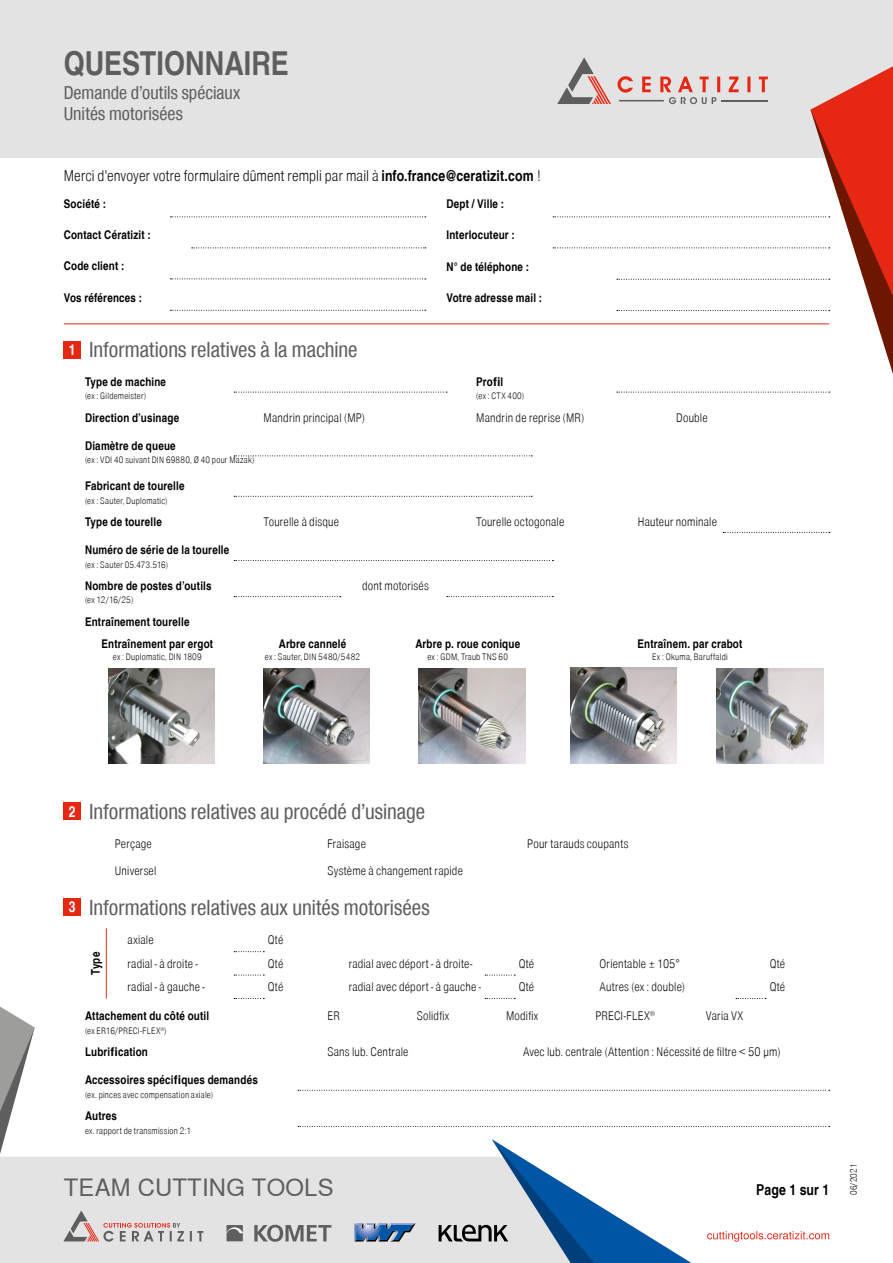
<style>
.page{position:relative;width:893px;height:1263px;background:#fff}
.page>*{position:absolute;margin:0;border:0;box-sizing:border-box;transform-origin:0 0}
.t1{font:700 33px "Nimbus Sans WNT Global Cond";color:#5f5e5e}
.t2{font:23.85px "Nimbus Sans WNT Global";letter-spacing:.01em;color:#5f5e5e}
.t3{font:21px "Nimbus Sans WNT Global Cond";color:#5f5e5e}
.t4{font:18px/21.6px "Nimbus Sans WNT Global Cond";color:#5f5e5e}
.t5{font:300 15px "Nimbus Sans WNT Global Cond";letter-spacing:.005em;color:#000}
.t6{font:700 15px "Nimbus Sans WNT Global Cond";letter-spacing:.005em;color:#000}
.t7{font:300 12px "Nimbus Sans WNT Global Cond";letter-spacing:.015em;color:#000}
.t8{font:700 12px "Nimbus Sans WNT Global Cond";letter-spacing:.015em;color:#000}
.t9{font:300 9px "Nimbus Sans WNT Global Cond";letter-spacing:.025em;color:#000}
.s1{font-weight:700}
.s2{font-weight:700;font-size:15px;color:#fff}
</style>
<div class="page">
<div style="left:0;top:0;width:893px;height:157px;background:#e3e3e3"></div>
<div style="left:0;top:1157px;width:439px;height:106px;background:#e3e3e3"></div>
<svg style="left:63px;top:1210px;width:140px;height:31px"></svg>
<svg style="left:254px;top:1225px;width:77px;height:17px"></svg>
<svg style="left:226px;top:1225px;width:17px;height:16px"></svg>
<svg style="left:354px;top:1223px;width:62px;height:18px"></svg>
<svg style="left:0;top:1006px;width:35px;height:148px"></svg>
<svg style="left:707px;top:1231px;width:122px;height:11px"></svg>
<svg style="left:439px;top:1139px;width:252px;height:124px"></svg>
<hr style="left:64px;top:324px;width:765px;height:1px;background:#e52713">
<svg style="left:298px;top:1126px;width:532px;height:1px"></svg>
<svg style="left:298px;top:1090px;width:532px;height:1px"></svg>
<svg style="left:736px;top:998px;width:30px;height:1px"></svg>
<svg style="left:485px;top:975px;width:30px;height:1px"></svg>
<svg style="left:485px;top:998px;width:30px;height:1px"></svg>
<svg style="left:234px;top:951px;width:30px;height:1px"></svg>
<svg style="left:234px;top:975px;width:30px;height:1px"></svg>
<svg style="left:234px;top:998px;width:30px;height:1px"></svg>
<svg style="left:106px;top:928px;width:1px;height:70px"></svg>
<img style="left:108px;top:668px;width:107px;height:95px">
<img style="left:264px;top:668px;width:106px;height:95px">
<img style="left:419px;top:668px;width:106px;height:95px">
<img style="left:570px;top:668px;width:107px;height:95px">
<img style="left:717px;top:668px;width:106px;height:96px">
<svg style="left:234px;top:596px;width:107px;height:1px"></svg>
<svg style="left:447px;top:596px;width:106px;height:1px"></svg>
<svg style="left:234px;top:560px;width:319px;height:1px"></svg>
<svg style="left:234px;top:496px;width:298px;height:1px"></svg>
<svg style="left:234px;top:455px;width:298px;height:1px"></svg>
<svg style="left:234px;top:392px;width:213px;height:1px"></svg>
<svg style="left:617px;top:392px;width:213px;height:1px"></svg>
<svg style="left:553px;top:57px;width:340px;height:317px"></svg>
<svg style="left:170px;top:310px;width:256px;height:1px"></svg>
<svg style="left:170px;top:279px;width:256px;height:1px"></svg>
<svg style="left:192px;top:247px;width:234px;height:1px"></svg>
<svg style="left:170px;top:216px;width:256px;height:1px"></svg>
<div style="left:64px;top:803px;width:17px;height:17px;background:#e52713"></div>
<div style="left:64px;top:341px;width:17px;height:17px;background:#e52713"></div>
<div style="left:64px;top:898px;width:17px;height:17px;background:#e52713"></div>
<svg style="left:723px;top:532px;width:107px;height:1px"></svg>
<h1 class="t1" style="left:64px;top:44px;width:227px">QUESTIONNAIRE</h1>
<h3 class="t4" style="left:64px;top:82px;width:178px">Demande d’outils spéciaux<br>Unités motorisées</h3>
<p class="t5" style="left:64px;top:167px;width:478px">Merci d'envoyer votre formulaire dûment rempli par mail à <span class="s1">info.france@ceratizit.com</span> !</p>
<p class="t8" style="left:64px;top:197px;width:44px">Société :</p>
<p class="t8" style="left:446px;top:197px;width:59px">Dept / Ville :</p>
<p class="t8" style="left:64px;top:228px;width:89px">Contact Cératizit :</p>
<p class="t8" style="left:446px;top:228px;width:70px">Interlocuteur :</p>
<p class="t8" style="left:64px;top:259px;width:62px">Code client :</p>
<p class="t8" style="left:446px;top:260px;width:84px">N° de téléphone :</p>
<p class="t8" style="left:64px;top:291px;width:80px">Vos références :</p>
<p class="t8" style="left:446px;top:291px;width:97px">Votre adresse mail :</p>
<h3 class="t3" style="left:69px;top:338px;width:290px"><span class="s2">1</span> Informations relatives à la machine</h3>
<p class="t8" style="left:85px;top:375px;width:83px">Type de machine</p>
<p class="t8" style="left:476px;top:375px;width:29px">Profil</p>
<p class="t9" style="left:85px;top:390px;width:63px">(ex : Gildemeister)</p>
<p class="t9" style="left:476px;top:390px;width:49px">(ex : CTX 400)</p>
<p class="t8" style="left:85px;top:411px;width:96px">Direction d’usinage</p>
<p class="t7" style="left:264px;top:411px;width:103px">Mandrin principal (MP)</p>
<p class="t7" style="left:476px;top:411px;width:109px">Mandrin de reprise (MR)</p>
<p class="t7" style="left:676px;top:411px;width:33px">Double</p>
<p class="t8" style="left:85px;top:438px;width:92px">Diamètre de queue</p>
<p class="t9" style="left:85px;top:455px;width:171px">(ex : VDI 40 suivant DIN 69880, Ø 40 pour Mazak)</p>
<p class="t8" style="left:85px;top:479px;width:101px">Fabricant de tourelle</p>
<p class="t9" style="left:85px;top:495px;width:84px">(ex : Sauter, Duplomatic)</p>
<p class="t8" style="left:85px;top:515px;width:78px">Type de tourelle</p>
<p class="t7" style="left:264px;top:515px;width:77px">Tourelle à disque</p>
<p class="t7" style="left:476px;top:515px;width:90px">Tourelle octogonale</p>
<p class="t7" style="left:638px;top:515px;width:81px">Hauteur nominale</p>
<p class="t8" style="left:85px;top:543px;width:146px">Numéro de série de la tourelle</p>
<p class="t9" style="left:85px;top:559px;width:85px">(ex : Sauter 05.473.516)</p>
<p class="t8" style="left:85px;top:579px;width:128px">Nombre de postes d’outils</p>
<p class="t7" style="left:362px;top:579px;width:68px">dont motorisés</p>
<p class="t9" style="left:85px;top:595px;width:50px">(ex 12/16/25)</p>
<p class="t8" style="left:85px;top:615px;width:106px">Entraînement tourelle</p>
<p class="t8" style="left:102px;top:636px;width:113px">Entraînement par ergot</p>
<p class="t8" style="left:279px;top:636px;width:69px">Arbre cannelé</p>
<p class="t8" style="left:415px;top:636px;width:106px">Arbre p. roue conique</p>
<p class="t8" style="left:637px;top:636px;width:106px">Entraînem. par crabot</p>
<p class="t9" style="left:113px;top:652px;width:90px">ex : Duplomatic, DIN 1809</p>
<p class="t9" style="left:265px;top:652px;width:97px">ex : Sauter, DIN 5480/5482</p>
<p class="t9" style="left:427px;top:652px;width:82px">ex : GDM, Traub TNS 60</p>
<p class="t9" style="left:652px;top:652px;width:77px">Ex : Okuma, Baruffaldi</p>
<h3 class="t3" style="left:69px;top:799px;width:358px"><span class="s2">2</span> Informations relatives au procédé d’usinage</h3>
<p class="t7" style="left:115px;top:836px;width:38px">Perçage</p>
<p class="t7" style="left:327px;top:836px;width:40px">Fraisage</p>
<p class="t7" style="left:527px;top:836px;width:103px">Pour tarauds coupants</p>
<p class="t7" style="left:115px;top:864px;width:43px">Universel</p>
<p class="t7" style="left:327px;top:864px;width:137px">Système à changement rapide</p>
<h3 class="t3" style="left:69px;top:895px;width:362px"><span class="s2">3</span> Informations relatives aux unités motorisées</h3>
<p class="t8" style="left:89px;top:975px;width:24px;rotate:-90deg">Type</p>
<p class="t7" style="left:128px;top:933px;width:28px">axiale</p>
<p class="t7" style="left:268px;top:933px;width:17px">Qté</p>
<p class="t7" style="left:128px;top:956px;width:72px">radial - à droite -</p>
<p class="t7" style="left:268px;top:956px;width:17px">Qté</p>
<p class="t7" style="left:128px;top:980px;width:79px">radial - à gauche -</p>
<p class="t7" style="left:268px;top:980px;width:17px">Qté</p>
<p class="t7" style="left:349px;top:956px;width:125px">radial avec déport - à droite-</p>
<p class="t7" style="left:519px;top:956px;width:17px">Qté</p>
<p class="t7" style="left:349px;top:980px;width:134px">radial avec déport - à gauche -</p>
<p class="t7" style="left:519px;top:980px;width:17px">Qté</p>
<p class="t7" style="left:600px;top:956px;width:82px">Orientable ± 105°</p>
<p class="t7" style="left:770px;top:956px;width:17px">Qté</p>
<p class="t7" style="left:600px;top:980px;width:87px">Autres (ex : double)</p>
<p class="t7" style="left:770px;top:980px;width:17px">Qté</p>
<p class="t8" style="left:85px;top:1009px;width:126px">Attachement du côté outil</p>
<p class="t9" style="left:85px;top:1025px;width:83px">(ex ER16/PRECI-FLEX<sup>®</sup>)</p>
<p class="t7" style="left:327px;top:1009px;width:14px">ER</p>
<p class="t7" style="left:417px;top:1009px;width:34px">Solidfix</p>
<p class="t7" style="left:506px;top:1009px;width:34px">Modifix</p>
<p class="t7" style="left:595px;top:1009px;width:61px">PRECI-FLEX<sup>®</sup></p>
<p class="t7" style="left:706px;top:1009px;width:39px">Varia VX</p>
<p class="t8" style="left:85px;top:1045px;width:64px">Lubrification</p>
<p class="t7" style="left:327px;top:1045px;width:83px">Sans lub. Centrale</p>
<p class="t7" style="left:523px;top:1045px;width:259px">Avec lub. centrale (Attention : Nécessité de filtre &lt; 50 µm)</p>
<p class="t8" style="left:85px;top:1073px;width:174px">Accessoires spécifiques demandés</p>
<p class="t9" style="left:85px;top:1089px;width:130px">(ex. pinces avec compensation axiale)</p>
<p class="t8" style="left:85px;top:1109px;width:34px">Autres</p>
<p class="t9" style="left:85px;top:1125px;width:107px">ex. rapport de transmission 2:1</p>
<h2 class="t2" style="left:64px;top:1173px;width:271px">TEAM CUTTING TOOLS</h2>
<p class="t6" style="left:756px;top:1181px;width:74px">Page 1 sur 1</p>
<p class="t9" style="left:848px;top:1195px;width:33px;rotate:-90deg">06/2021</p>
</div>
